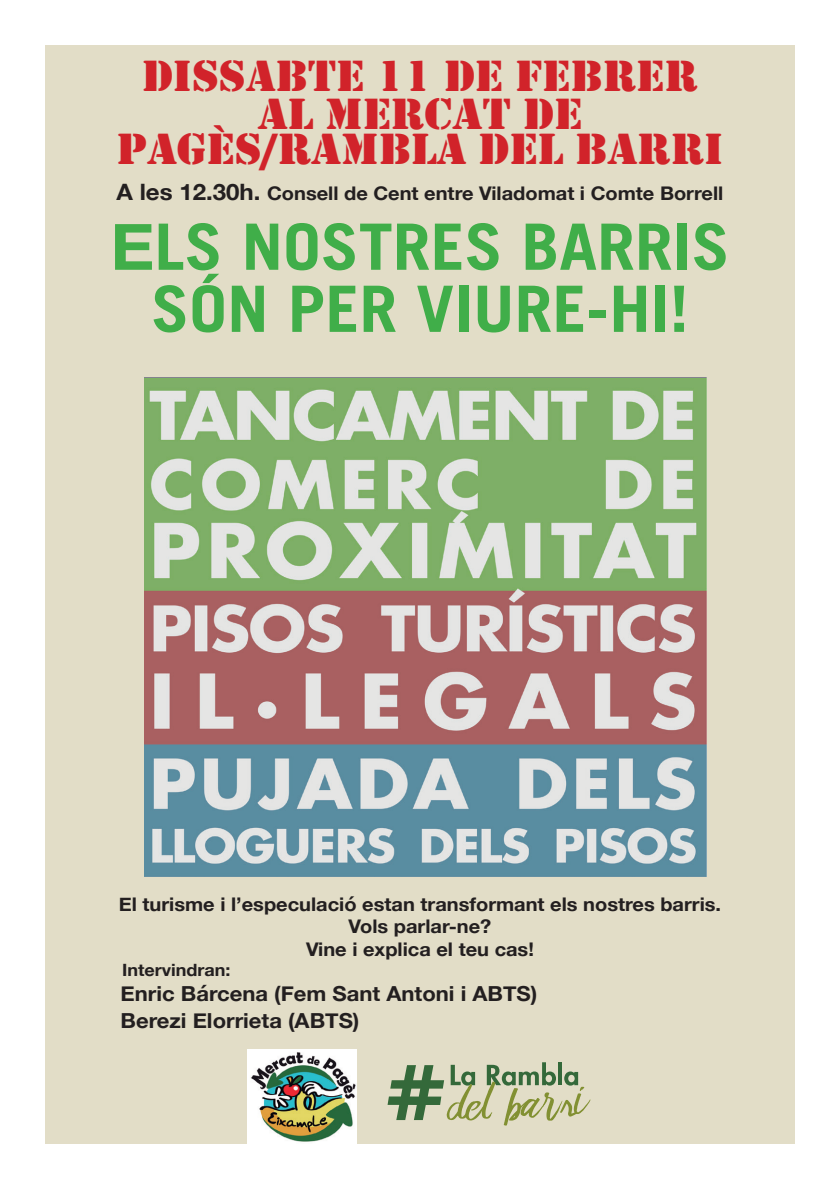
<style>
.page{position:relative;width:840px;height:1191px;background:#fff}
.page>*{position:absolute;margin:0;border:0;box-sizing:border-box;transform-origin:0 0}
.t1{font:700 64px/62px "Trade Gothic";color:#40ae49;text-align:center;scale:1.06 1}
.t2{font:45.2px/36.6px "Stencil";color:#d1232a;text-align:center;scale:1.06 1}
.t3{font:700 20.6px/27px "Helvetica Neue";color:#231f20;scale:1.06 1}
.t4{font:700 18.8px/22.6px "Helvetica Neue";color:#231f20;text-align:center;scale:1.06 1}
.t5{font:700 17px "Helvetica Neue";color:#231f20;scale:1.06 1}
.s1{font-size:22.6px}
.s2{font-family:"Helvetica Neue"}
</style>
<div class="page">
<div style="left:45px;top:45px;width:749px;height:1099px;background:#e2ddc7"></div>
<img style="left:145px;top:377px;width:561px;height:499px">
<svg style="left:387px;top:1062px;width:203px;height:63px"></svg>
<img style="left:247px;top:1049px;width:109px;height:94px">
<h2 class="t2" style="left:116px;top:58px;width:573px">DISSABTE 11 DE FEBRER<br>AL MERCAT DE<br>PAGÈS/RAMBLA DEL BARRI</h2>
<p class="t4" style="left:116px;top:182px;width:573px"><span class="s1">A les 12.30h.</span> Consell de Cent entre Viladomat i Comte Borrell</p>
<h1 class="t1" style="left:110px;top:215px;width:585px"><span class="s2">E</span>LS NOSTRES BARRIS<br>SÓN PER VIURE-HI!</h1>
<p class="t4" style="left:119px;top:893px;width:569px">El turisme i l’especulació estan transformant els nostres barris.<br>Vols parlar-ne?<br>Vine i explica el teu cas!</p>
<p class="t5" style="left:122px;top:957px;width:104px">Intervindran:</p>
<p class="t3" style="left:120px;top:980px;width:394px">Enric Bárcena (Fem Sant Antoni i ABTS)<br>Berezi Elorrieta (ABTS)</p>
</div>
